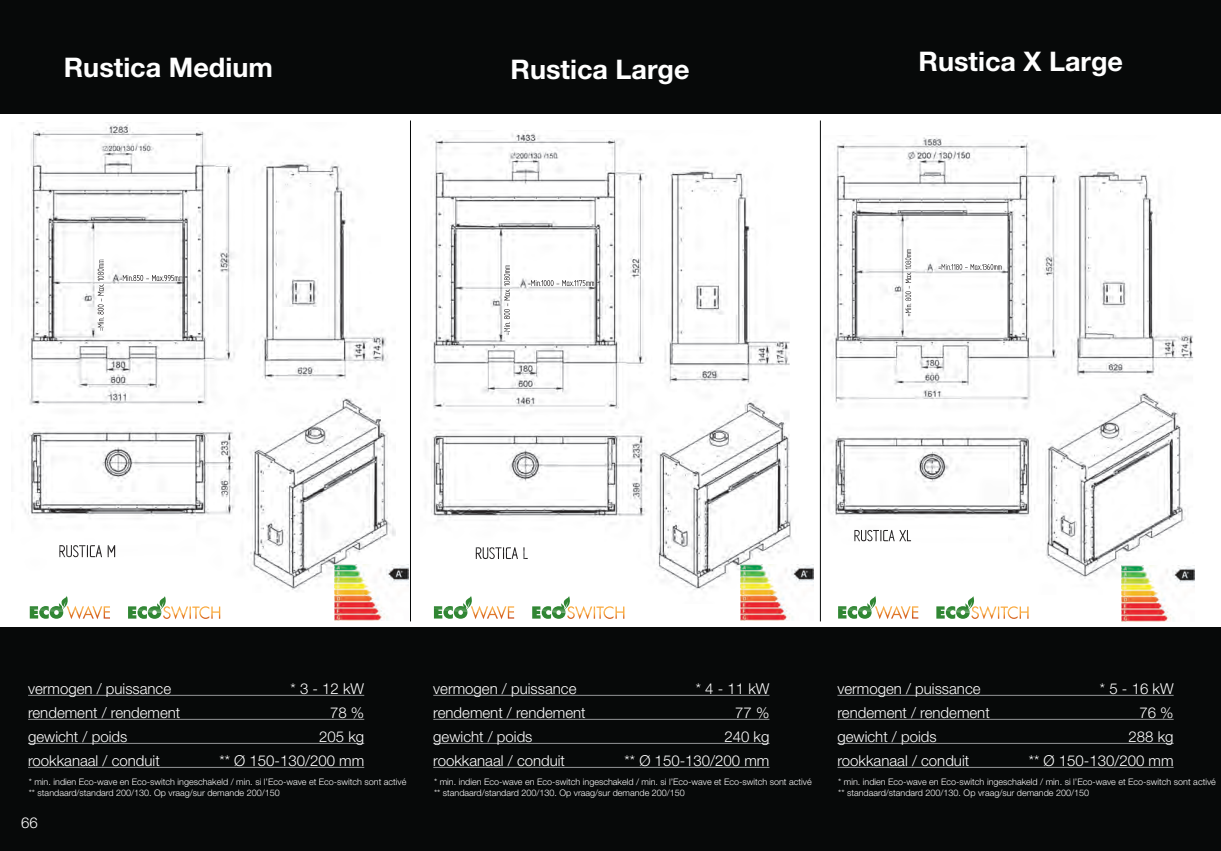
<style>
.page{position:relative;width:1221px;height:851px;background:#fff}
.page>*{position:absolute;margin:0;border:0;box-sizing:border-box;transform-origin:0 0}
.t1{font:700 27px "Helvetica Neue LT Std";color:#fff}
.t2{font:300 15px "Helvetica Neue LT Std";color:#fff}
.t3{font:300 9px/10.8px "Helvetica Neue LT Std";color:#fff}
</style>
<div class="page">
<div style="left:0;top:0;width:1220px;height:850px;background:#070909"></div>
<div style="left:0;top:114px;width:1220px;height:512px;background:#fff"></div>
<hr style="left:410px;top:120px;width:1px;height:501px;background:#070909">
<hr style="left:820px;top:120px;width:1px;height:501px;background:#070909">
<img style="left:425px;top:132px;width:367px;height:458px">
<img style="left:22px;top:124px;width:373px;height:468px">
<img style="left:829px;top:135px;width:366px;height:452px">
<svg style="left:128px;top:596px;width:92px;height:23px"></svg>
<svg style="left:30px;top:596px;width:80px;height:23px"></svg>
<svg style="left:532px;top:596px;width:92px;height:23px"></svg>
<svg style="left:434px;top:596px;width:80px;height:23px"></svg>
<svg style="left:936px;top:596px;width:92px;height:23px"></svg>
<svg style="left:838px;top:596px;width:80px;height:23px"></svg>
<img style="left:1120px;top:565px;width:74px;height:56px">
<img style="left:740px;top:564px;width:73px;height:56px">
<img style="left:335px;top:564px;width:73px;height:56px">
<hr style="left:28px;top:695px;width:336px;height:1px;background:#939598">
<hr style="left:28px;top:719px;width:336px;height:1px;background:#939598">
<hr style="left:28px;top:743px;width:336px;height:1px;background:#939598">
<hr style="left:28px;top:767px;width:336px;height:1px;background:#939598">
<hr style="left:433px;top:695px;width:336px;height:1px;background:#939598">
<hr style="left:433px;top:719px;width:336px;height:1px;background:#939598">
<hr style="left:433px;top:743px;width:336px;height:1px;background:#939598">
<hr style="left:433px;top:767px;width:336px;height:1px;background:#939598">
<hr style="left:837px;top:695px;width:336px;height:1px;background:#939598">
<hr style="left:837px;top:719px;width:336px;height:1px;background:#939598">
<hr style="left:837px;top:743px;width:336px;height:1px;background:#939598">
<hr style="left:837px;top:767px;width:336px;height:1px;background:#939598">
<h1 class="t1" style="left:64px;top:50px;width:210px">Rustica Medium</h1>
<h1 class="t1" style="left:510px;top:53px;width:180px">Rustica Large</h1>
<h1 class="t1" style="left:918px;top:45px;width:206px">Rustica X Large</h1>
<h2 class="t2" style="left:28px;top:679px;width:145px">vermogen / puissance</h2>
<h2 class="t2" style="left:290px;top:679px;width:75px">* 3 - 12 kW</h2>
<h2 class="t2" style="left:28px;top:703px;width:154px">rendement / rendement</h2>
<h2 class="t2" style="left:330px;top:703px;width:36px">78 %</h2>
<h2 class="t2" style="left:28px;top:727px;width:101px">gewicht / poids</h2>
<h2 class="t2" style="left:319px;top:727px;width:47px">205 kg</h2>
<h2 class="t2" style="left:28px;top:751px;width:133px">rookkanaal / conduit</h2>
<h2 class="t2" style="left:219px;top:751px;width:146px">** Ø 150-130/200 mm</h2>
<p class="t3" style="left:29px;top:776px;width:379px">* min. indien Eco-wave en Eco-switch ingeschakeld / min. si l’Eco-wave et Eco-switch sont activé ** standaard/standard 200/130. Op vraag/sur demande 200/150</p>
<h2 class="t2" style="left:21px;top:813px;width:18px">66</h2>
<h2 class="t2" style="left:433px;top:679px;width:145px">vermogen / puissance</h2>
<h2 class="t2" style="left:695px;top:679px;width:75px">* 4 - 11 kW</h2>
<h2 class="t2" style="left:433px;top:703px;width:154px">rendement / rendement</h2>
<h2 class="t2" style="left:735px;top:703px;width:36px">77 %</h2>
<h2 class="t2" style="left:433px;top:727px;width:101px">gewicht / poids</h2>
<h2 class="t2" style="left:724px;top:727px;width:47px">240 kg</h2>
<h2 class="t2" style="left:433px;top:751px;width:133px">rookkanaal / conduit</h2>
<h2 class="t2" style="left:624px;top:751px;width:146px">** Ø 150-130/200 mm</h2>
<p class="t3" style="left:434px;top:776px;width:379px">* min. indien Eco-wave en Eco-switch ingeschakeld / min. si l’Eco-wave et Eco-switch sont activé ** standaard/standard 200/130. Op vraag/sur demande 200/150</p>
<h2 class="t2" style="left:837px;top:679px;width:145px">vermogen / puissance</h2>
<h2 class="t2" style="left:1099px;top:679px;width:75px">* 5 - 16 kW</h2>
<h2 class="t2" style="left:837px;top:703px;width:154px">rendement / rendement</h2>
<h2 class="t2" style="left:1139px;top:703px;width:36px">76 %</h2>
<h2 class="t2" style="left:837px;top:727px;width:101px">gewicht / poids</h2>
<h2 class="t2" style="left:1128px;top:727px;width:47px">288 kg</h2>
<h2 class="t2" style="left:837px;top:751px;width:133px">rookkanaal / conduit</h2>
<h2 class="t2" style="left:1028px;top:751px;width:146px">** Ø 150-130/200 mm</h2>
<p class="t3" style="left:838px;top:776px;width:379px">* min. indien Eco-wave en Eco-switch ingeschakeld / min. si l’Eco-wave et Eco-switch sont activé ** standaard/standard 200/130. Op vraag/sur demande 200/150</p>
</div>
